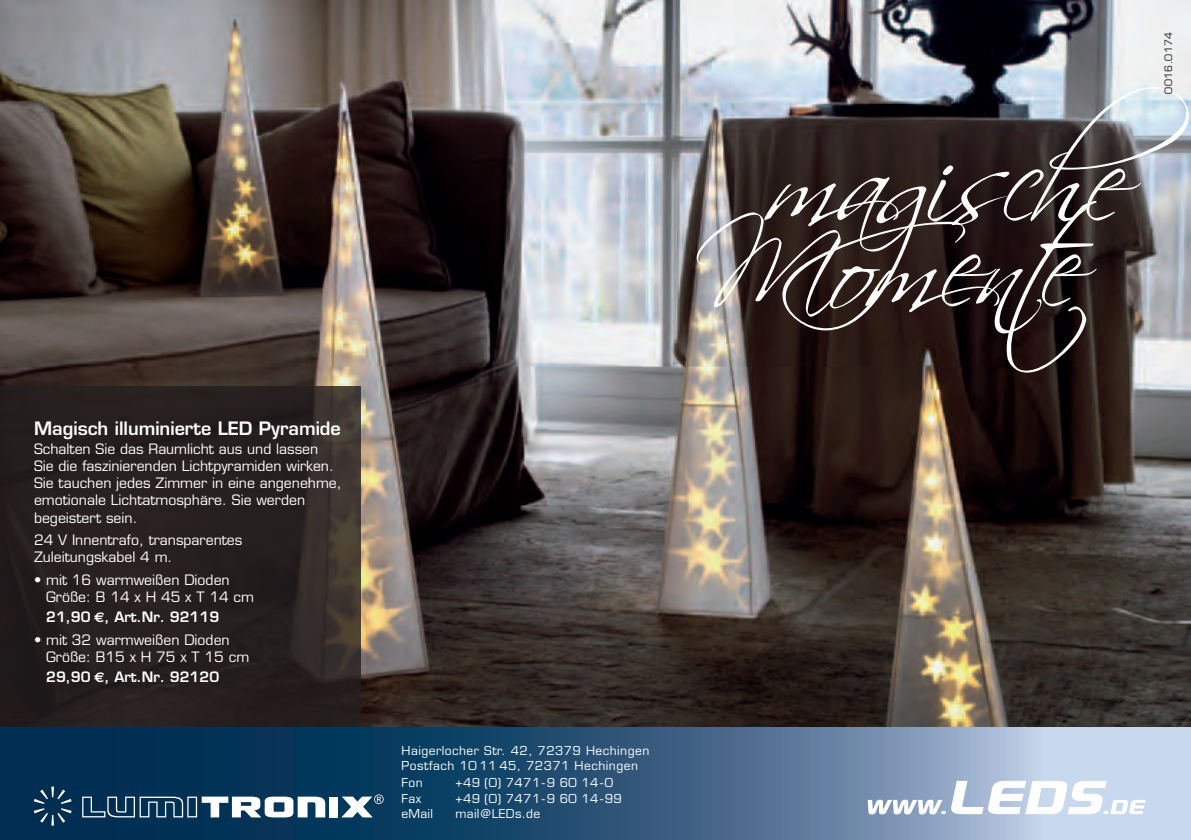
<style>
.page{position:relative;width:1191px;height:840px;background:#fff}
.page>*{position:absolute;margin:0;border:0;box-sizing:border-box;transform-origin:0 0}
.t1{font:119px/85.8px "Scriptina";letter-spacing:-.07em;color:#fff}
.t2{font:600 18px "Eurostile";color:#fff}
.t3{font:14px/17px "Eurostile";color:#fff}
.t4{font:600 14px "Eurostile";color:#fff}
.t5{font:12px/15px "Eurostile";letter-spacing:.04em;color:#fff}
.t6{font:10px "Eurostile";letter-spacing:.04em;color:#231f20}
.s1{font-family:"Euro Sans";font-weight:700}
</style>
<div class="page">
<svg style="left:0;top:726px;width:1191px;height:113px;background:#416586"></svg>
<img style="left:0;top:0;width:1191px;height:726px">
<div style="left:0;top:385px;width:361px;height:341px;background:#231f20"></div>
<svg style="left:867px;top:780px;width:278px;height:34px"></svg>
<svg style="left:34px;top:786px;width:38px;height:39px"></svg>
<div style="left:329px;top:796px;width:9px;height:21px;background:#fff"></div>
<svg style="left:341px;top:794px;width:43px;height:23px"></svg>
<svg style="left:82px;top:796px;width:243px;height:21px"></svg>
<p class="t2" style="left:34px;top:416px;width:308px">Magisch illuminierte LED Pyramide</p>
<p class="t3" style="left:34px;top:440px;width:309px">Schalten Sie das Raumlicht aus und lassen<br>Sie die faszinierenden Lichtpyramiden wirken.<br>Sie tauchen jedes Zimmer in eine angenehme, emotionale Lichtatmosphäre. Sie werden begeistert sein.</p>
<p class="t3" style="left:34px;top:531px;width:210px">24 V Innentrafo, transparentes<br>Zuleitungskabel 4 m.</p>
<p class="t3" style="left:46px;top:571px;width:209px;text-indent:-12px">• mit 16 warmweißen Dioden<br>Größe: B 14 x H 45 x T 14 cm</p>
<p class="t4" style="left:46px;top:607px;width:175px">21,90 <span class="s1">E</span>, Art.Nr. 92119</p>
<p class="t3" style="left:46px;top:630px;width:205px;text-indent:-12px">• mit 32 warmweißen Dioden<br>Größe: B15 x H 75 x T 15 cm</p>
<p class="t4" style="left:46px;top:667px;width:175px">29,90 <span class="s1">E</span>, Art.Nr. 92120</p>
<p class="t6" style="left:1162px;top:94px;width:63px;rotate:-90deg">0016.0174</p>
<h1 class="t1" style="left:694px;top:136px;width:496px;text-indent:69px">magische<br>Momente</h1>
<p class="t5" style="left:401px;top:742px;width:249px">Haigerlocher Str. 42, 72379 Hechingen<br>Postfach 10 11 45, 72371 Hechingen</p>
<p class="t5" style="left:401px;top:775px;width:23px">Fon</p>
<p class="t5" style="left:455px;top:775px;width:159px">+49 (0) 7471-9 60 14-0</p>
<p class="t5" style="left:401px;top:790px;width:21px">Fax</p>
<p class="t5" style="left:455px;top:790px;width:168px">+49 (0) 7471-9 60 14-99</p>
<p class="t5" style="left:401px;top:805px;width:33px">eMail</p>
<p class="t5" style="left:455px;top:805px;width:86px">mail@LEDs.de</p>
</div>
